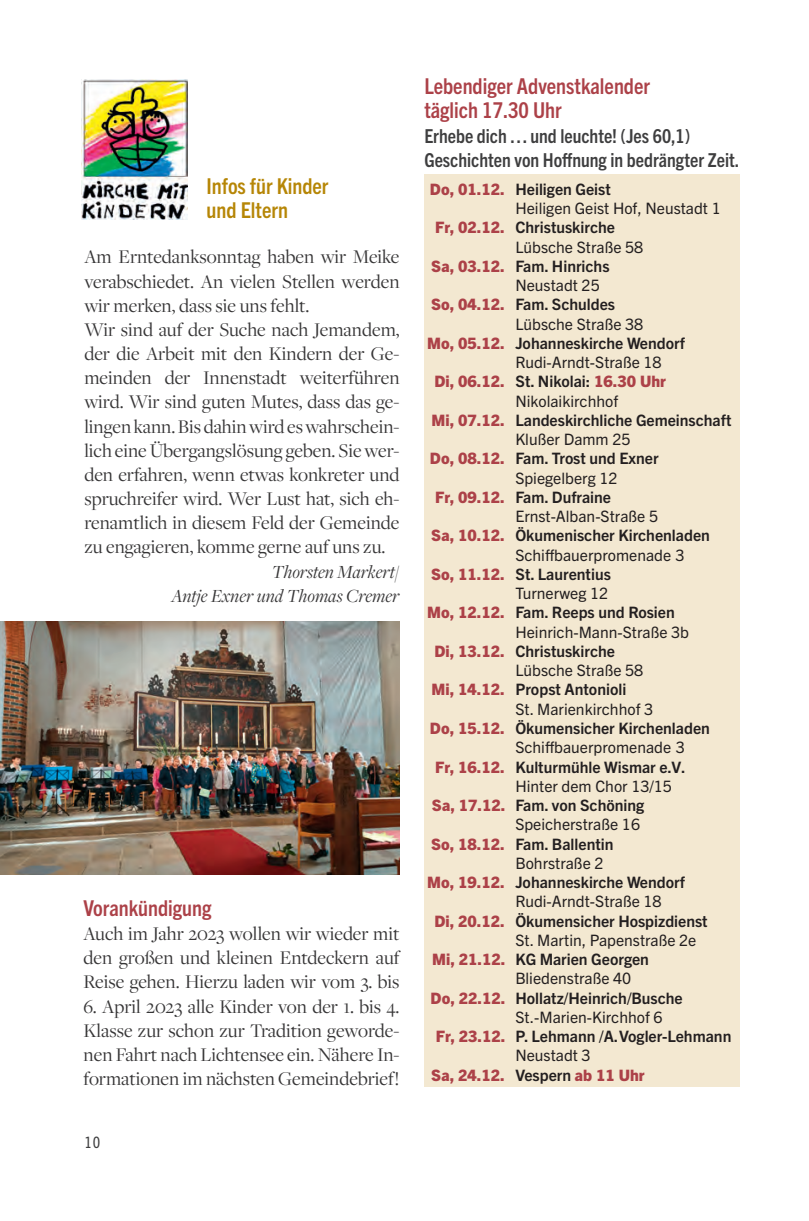
<style>
.page{position:relative;width:809px;height:1221px;background:#fff}
.page>*{position:absolute;margin:0;border:0;box-sizing:border-box;transform-origin:0 0}
.t1{font:700 condensed 21.88px/24.2px "Trade Gothic Next LT Pro";color:#ac4148}
.t2{font:700 condensed 21.88px/24.2px "Trade Gothic Next LT Pro";color:#b68606}
.t3{font:20.12px/24.2px "Freight Disp Pro";color:#363536;text-align:justify}
.t4{font:700 condensed 19.25px/24.2px "Trade Gothic Next LT Pro";color:#3e3e3f}
.t5{font:italic 19.25px/24.2px "Freight Disp Pro";color:#363536;text-align:right}
.t6{font:700 15.75px "Trade Gothic Next LT Pro";color:#231f20}
.t7{font:15.75px "Trade Gothic Next LT Pro";color:#231f20}
.t8{font:800 15.75px "Trade Gothic Next LT Pro";color:#ac4148}
.t9{font:condensed 15.75px "Trade Gothic Next LT Pro";color:#3e3e3f}
.s1{font-weight:800;color:#ac4148}
.s2{font-weight:700;color:#231f20}
</style>
<div class="page">
<div style="left:424px;top:174px;width:315px;height:912px;background:#f3e8d1"></div>
<img style="left:81px;top:79px;width:106px;height:140px">
<img style="left:0;top:621px;width:399px;height:253px">
<p class="t1" style="left:424px;top:73px;width:227px">Lebendiger Advenstkalender täglich 17.30 Uhr</p>
<p class="t4" style="left:424px;top:122px;width:316px">Erhebe dich … und leuchte! (Jes 60,1)<br>Geschichten von Hoffnung in bedrängter Zeit.</p>
<p class="t2" style="left:206px;top:172px;width:123px">Infos für Kinder und Eltern</p>
<p class="t6" style="left:430px;top:178px;width:182px"><span class="s1">Do, 01.12.</span> Heiligen Geist</p>
<p class="t7" style="left:515px;top:197px;width:207px">Heiligen Geist Hof, Neustadt 1</p>
<p class="t6" style="left:435px;top:216px;width:181px"><span class="s1">Fr, 02.12.</span> Christuskirche</p>
<p class="t7" style="left:515px;top:236px;width:129px">Lübsche Straße 58</p>
<p class="t6" style="left:431px;top:255px;width:180px"><span class="s1">Sa, 03.12.</span> Fam. Hinrichs</p>
<p class="t7" style="left:515px;top:274px;width:86px">Neustadt 25</p>
<p class="t6" style="left:431px;top:293px;width:185px"><span class="s1">So, 04.12.</span> Fam. Schuldes</p>
<p class="t7" style="left:515px;top:313px;width:129px">Lübsche Straße 38</p>
<p class="t6" style="left:427px;top:332px;width:259px"><span class="s1">Mo, 05.12.</span> Johanneskirche Wendorf</p>
<p class="t7" style="left:515px;top:351px;width:148px">Rudi-Arndt-Straße 18</p>
<p class="t8" style="left:434px;top:370px;width:233px">Di, 06.12. <span class="s2">St. Nikolai:</span> 16.30 Uhr</p>
<p class="t7" style="left:515px;top:390px;width:104px">Nikolaikirchhof</p>
<p class="t6" style="left:431px;top:409px;width:301px"><span class="s1">Mi, 07.12.</span> Landeskirchliche Gemeinschaft</p>
<p class="t7" style="left:515px;top:428px;width:116px">Klußer Damm 25</p>
<p class="t6" style="left:430px;top:447px;width:230px"><span class="s1">Do, 08.12.</span> Fam. Trost und Exner</p>
<p class="t7" style="left:515px;top:467px;width:104px">Spiegelberg 12</p>
<p class="t6" style="left:435px;top:486px;width:177px"><span class="s1">Fr, 09.12.</span> Fam. Dufraine</p>
<p class="t7" style="left:515px;top:505px;width:144px">Ernst-Alban-Straße 5</p>
<p class="t6" style="left:431px;top:524px;width:280px"><span class="s1">Sa, 10.12.</span> Ökumenischer Kirchenladen</p>
<p class="t7" style="left:515px;top:544px;width:171px">Schiffbauerpromenade 3</p>
<p class="t6" style="left:431px;top:563px;width:181px"><span class="s1">So, 11.12.</span> St. Laurentius</p>
<p class="t7" style="left:515px;top:582px;width:94px">Turnerweg 12</p>
<p class="t6" style="left:427px;top:601px;width:249px"><span class="s1">Mo, 12.12.</span> Fam. Reeps und Rosien</p>
<p class="t7" style="left:515px;top:621px;width:175px">Heinrich-Mann-Straße 3b</p>
<p class="t6" style="left:434px;top:640px;width:182px"><span class="s1">Di, 13.12.</span> Christuskirche</p>
<p class="t7" style="left:515px;top:659px;width:129px">Lübsche Straße 58</p>
<p class="t6" style="left:431px;top:678px;width:196px"><span class="s1">Mi, 14.12.</span> Propst Antonioli</p>
<p class="t7" style="left:515px;top:698px;width:139px">St. Marienkirchhof 3</p>
<p class="t6" style="left:430px;top:717px;width:281px"><span class="s1">Do, 15.12.</span> Ökumensicher Kirchenladen</p>
<p class="t7" style="left:515px;top:736px;width:171px">Schiffbauerpromenade 3</p>
<p class="t6" style="left:435px;top:755px;width:252px"><span class="s1">Fr, 16.12.</span> Kulturmühle Wismar e.V.</p>
<p class="t7" style="left:515px;top:775px;width:158px">Hinter dem Chor 13/15</p>
<p class="t6" style="left:432px;top:794px;width:214px"><span class="s1">Sa, 17.12.</span> Fam. von Schöning</p>
<p class="t7" style="left:515px;top:813px;width:126px">Speicherstraße 16</p>
<p class="t6" style="left:431px;top:832px;width:184px"><span class="s1">So, 18.12.</span> Fam. Ballentin</p>
<p class="t7" style="left:515px;top:852px;width:90px">Bohrstraße 2</p>
<p class="t6" style="left:427px;top:871px;width:259px"><span class="s1">Mo, 19.12.</span> Johanneskirche Wendorf</p>
<p class="t7" style="left:515px;top:890px;width:148px">Rudi-Arndt-Straße 18</p>
<p class="t6" style="left:434px;top:909px;width:275px"><span class="s1">Di, 20.12.</span> Ökumensicher Hospizdienst</p>
<p class="t7" style="left:515px;top:929px;width:182px">St. Martin, Papenstraße 2e</p>
<p class="t6" style="left:432px;top:948px;width:218px"><span class="s1">Mi, 21.12.</span> KG Marien Georgen</p>
<p class="t7" style="left:515px;top:967px;width:117px">Bliedenstraße 40</p>
<p class="t6" style="left:430px;top:986px;width:254px"><span class="s1">Do, 22.12.</span> Hollatz/Heinrich/Busche</p>
<p class="t7" style="left:515px;top:1006px;width:149px">St.-Marien-Kirchhof 6</p>
<p class="t6" style="left:436px;top:1025px;width:297px"><span class="s1">Fr, 23.12.</span> P. Lehmann /A. Vogler-Lehmann</p>
<p class="t7" style="left:515px;top:1044px;width:77px">Neustadt 3</p>
<p class="t8" style="left:431px;top:1063px;width:215px">Sa, 24.12. <span class="s2">Vespern</span> ab 11 Uhr</p>
<p class="t3" style="left:84px;top:244px;width:317px;text-align:left">Am Erntedanksonntag haben wir Meike verabschiedet. An vielen Stellen werden wir merken, dass sie uns fehlt.<br>Wir sind auf der Suche nach Jemandem, der die Arbeit mit den Kindern der Ge&shy;meinden der Innenstadt weiterführen wird. Wir sind guten Mutes, dass das ge&shy;lingen kann. Bis dahin wird es wahrschein&shy;lich eine Übergangslösung geben. Sie wer&shy;den erfahren, wenn etwas konkreter und spruchreifer wird. Wer Lust hat, sich eh&shy;renamtlich in diesem Feld der Gemeinde zu engagieren, komme gerne auf uns zu.</p>
<p class="t5" style="left:171px;top:558px;width:230px">Thorsten Markert/<br>Antje Exner und Thomas Cremer</p>
<p class="t1" style="left:84px;top:894px;width:129px">Vorankündigung</p>
<p class="t3" style="left:84px;top:920px;width:317px">Auch im Jahr 2023 wollen wir wieder mit den großen und kleinen Entdeckern auf Reise gehen. Hierzu laden wir vom 3. bis</p>
<p class="t3" style="left:84px;top:993px;width:317px">6. April 2023 alle Kinder von der 1. bis 4.<br>Klasse zur schon zur Tradition geworde&shy;nen Fahrt nach Lichtensee ein. Nähere In&shy;formationen im nächsten Gemeindebrief!</p>
<p class="t9" style="left:84px;top:1130px;width:17px">10</p>
</div>
